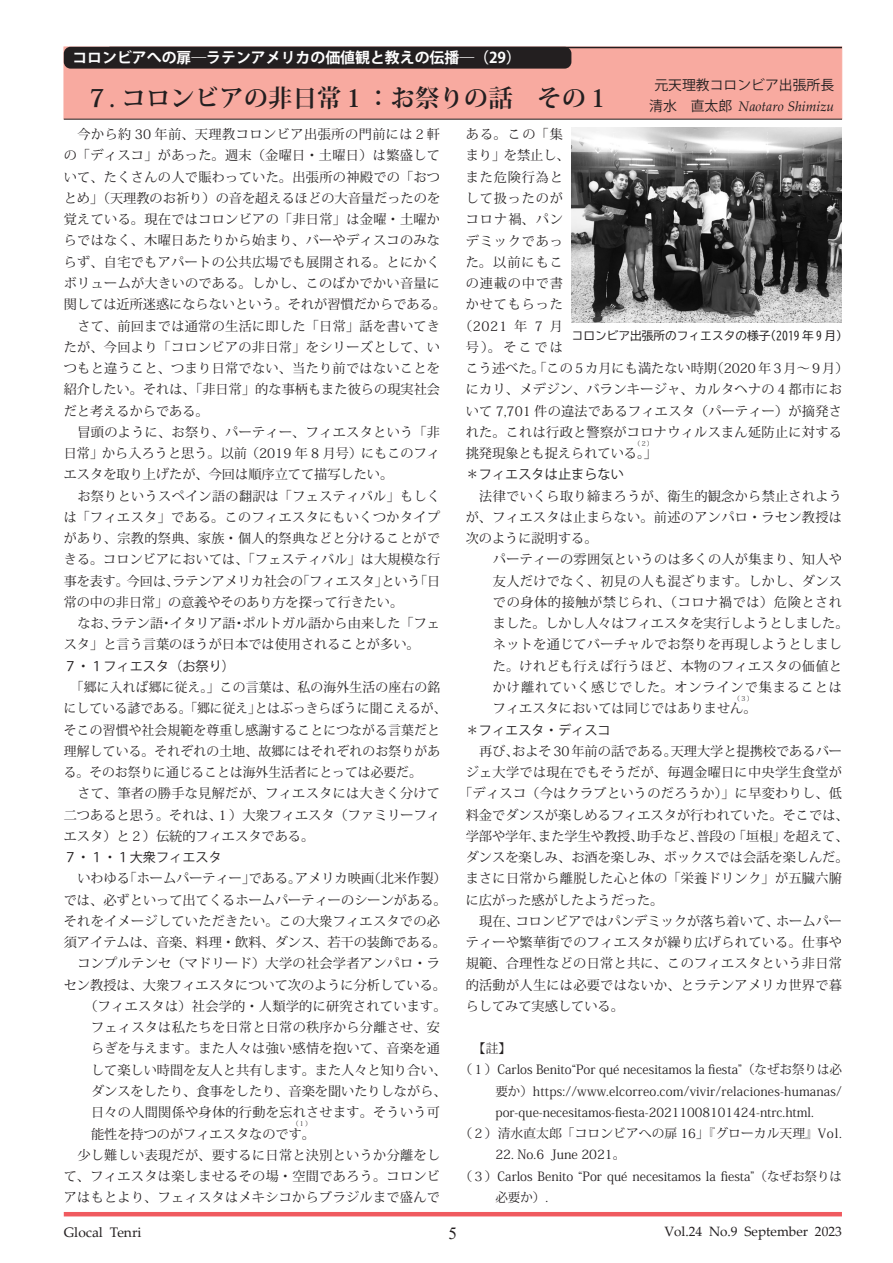
<style>
.page{position:relative;width:893px;height:1263px;background:#fff}
.page>*{position:absolute;margin:0;border:0;box-sizing:border-box;transform-origin:0 0}
.t1{font:700 24.45px "Koz Min Pr 6 N";color:#231f20}
.t2{font:16.95px "Times New Roman";color:#231f20}
.t3{font:700 14.85px "Koz Go Pr 6 N";color:#fff}
.t4{font:italic 13.8px "Palatino Linotype";color:#231f20}
.t5{font:13.8px "Koz Go Pr 6 N";color:#231f20}
.t6{font:13.8px "Palatino Linotype";color:#231f20}
.t7{font:13.5px "Palatino Linotype";color:#231f20}
.t8{font:13.2px/21.3px "Koz Min Pr 6 N";letter-spacing:.02em;color:#231f20;text-align:justify}
.t9{font:13.2px "Koz Min Pr 6 N";color:#231f20}
.t10{font:13.2px "Koz Go Pr 6 N";color:#231f20}
.t11{font:13.2px "Koz Min Pr 6 N";letter-spacing:.065em;color:#231f20}
.t12{font:12.75px "Koz Min Pr 6 N";color:#231f20}
.t13{font:11.7px "BIZ UD Gothic";color:#231f20}
.t14{font:6.6px "Koz Min Pr 6 N";color:#231f20}
.s1{font-family:"Koz Go Pr 6 N";font-style:normal}
</style>
<div class="page">
<hr style="left:64px;top:1212px;width:778px;height:4px;background:#f05a5f">
<div style="left:64px;top:47px;width:778px;height:72px;background:#f8aaa0;border:1px solid #f8aaa0"></div>
<hr style="left:64px;top:119px;width:778px;height:1px;background:#231f20">
<hr style="left:109px;top:47px;width:733px;height:1px;background:#231f20">
<div style="left:64px;top:47px;width:507px;height:22px;background:#231f20;border-radius:7px"></div>
<img style="left:572px;top:128px;width:270px;height:195px">
<p class="t3" style="left:72px;top:49px;width:450px">コロンビアへの扉―ラテンアメリカの価値観と教えの伝播―（29）</p>
<h1 class="t1" style="left:85px;top:84px;width:527px">７. コロンビアの非日常１：お祭りの話　その１</h1>
<p class="t5" style="left:654px;top:77px;width:181px">元天理教コロンビア出張所長</p>
<p class="t4" style="left:649px;top:96px;width:186px"><span class="s1">清水　直太郎</span> Naotaro Shimizu</p>
<p class="t8" style="left:77px;top:124px;width:364px">今から約 30 年前、天理教コロンビア出張所の門前には２軒</p>
<p class="t8" style="left:64px;top:145px;width:378px">の「ディスコ」があった。週末（金曜日・土曜日）は繁盛して</p>
<p class="t8" style="left:64px;top:166px;width:378px">いて、たくさんの人で賑わっていた。出張所の神殿での「おつ</p>
<p class="t9" style="left:64px;top:191px;width:378px">とめ」（天理教のお祈り）の音を超えるほどの大音量だったのを</p>
<p class="t8" style="left:64px;top:209px;width:378px">覚えている。現在ではコロンビアの「非日常」は金曜・土曜か</p>
<p class="t8" style="left:64px;top:230px;width:378px">らではなく、木曜日あたりから始まり、バーやディスコのみな</p>
<p class="t8" style="left:64px;top:252px;width:378px">らず、自宅でもアパートの公共広場でも展開される。とにかく</p>
<p class="t8" style="left:64px;top:273px;width:378px">ボリュームが大きいのである。しかし、このばかでかい音量に</p>
<p class="t9" style="left:64px;top:297px;width:384px">関しては近所迷惑にならないという。それが習慣だからである。</p>
<p class="t8" style="left:77px;top:315px;width:364px">さて、前回までは通常の生活に即した「日常」話を書いてき</p>
<p class="t8" style="left:64px;top:337px;width:378px">たが、今回より「コロンビアの非日常」をシリーズとして、い</p>
<p class="t8" style="left:64px;top:358px;width:378px">つもと違うこと、つまり日常でない、当たり前ではないことを</p>
<p class="t9" style="left:64px;top:382px;width:378px">紹介したい。それは、「非日常」的な事柄もまた彼らの現実社会</p>
<p class="t9" style="left:64px;top:403px;width:146px">だと考えるからである。</p>
<p class="t8" style="left:77px;top:422px;width:364px">冒頭のように、お祭り、パーティー、フィエスタという「非</p>
<p class="t9" style="left:64px;top:446px;width:378px">日常」から入ろうと思う。以前（2019 年 8 月号）にもこのフィ</p>
<p class="t9" style="left:64px;top:467px;width:331px">エスタを取り上げたが、今回は順序立てて描写したい。</p>
<p class="t8" style="left:77px;top:485px;width:364px">お祭りというスペイン語の翻訳は「フェスティバル」もしく</p>
<p class="t8" style="left:64px;top:507px;width:378px">は「フィエスタ」である。このフィエスタにもいくつかタイプ</p>
<p class="t8" style="left:64px;top:528px;width:378px">があり、宗教的祭典、家族・個人的祭典などと分けることがで</p>
<p class="t8" style="left:64px;top:549px;width:378px">きる。コロンビアにおいては、「フェスティバル」は大規模な行</p>
<p class="t9" style="left:64px;top:573px;width:378px">事を表す。今回は、ラテンアメリカ社会の「フィエスタ」という「日</p>
<p class="t9" style="left:64px;top:595px;width:341px">常の中の非日常」の意義やそのあり方を探って行きたい。</p>
<p class="t9" style="left:77px;top:616px;width:364px">なお、ラテン語・イタリア語・ポルトガル語から由来した「フェ</p>
<p class="t9" style="left:64px;top:637px;width:357px">スタ」と言う言葉のほうが日本では使用されることが多い。</p>
<p class="t10" style="left:64px;top:658px;width:173px">７・１フィエスタ（お祭り）</p>
<p class="t8" style="left:64px;top:677px;width:384px;text-align:left;text-indent:7px">「郷に入れば郷に従え。」この言葉は、私の海外生活の座右の銘にしている諺である。「郷に従え」とはぶっきらぼうに聞こえるが、そこの習慣や社会規範を尊重し感謝することにつながる言葉だと理解している。それぞれの土地、故郷にはそれぞれのお祭りがある。そのお祭りに通じることは海外生活者にとっては必要だ。</p>
<p class="t8" style="left:64px;top:783px;width:378px;text-indent:14px">さて、筆者の勝手な見解だが、フィエスタには大きく分けて二つあると思う。それは、１）大衆フィエスタ（ファミリーフィエスタ）と２）伝統的フィエスタである。</p>
<p class="t10" style="left:64px;top:850px;width:160px">７・１・１大衆フィエスタ</p>
<p class="t9" style="left:77px;top:871px;width:371px">いわゆる「ホームパーティー」である。アメリカ映画（北米作製）</p>
<p class="t9" style="left:64px;top:892px;width:384px">では、必ずといって出てくるホームパーティーのシーンがある。</p>
<p class="t8" style="left:64px;top:911px;width:378px">それをイメージしていただきたい。この大衆フィエスタでの必</p>
<p class="t9" style="left:64px;top:935px;width:384px">須アイテムは、音楽、料理・飲料、ダンス、若干の装飾である。</p>
<p class="t8" style="left:77px;top:953px;width:364px">コンプルテンセ（マドリード）大学の社会学者アンパロ・ラ</p>
<p class="t9" style="left:64px;top:977px;width:384px">セン教授は、大衆フィエスタについて次のように分析している。</p>
<p class="t8" style="left:84px;top:996px;width:364px">（フィエスタは）社会学的・人類学的に研究されています。</p>
<p class="t8" style="left:91px;top:1017px;width:351px">フェィスタは私たちを日常と日常の秩序から分離させ、安</p>
<p class="t8" style="left:91px;top:1038px;width:351px">らぎを与えます。また人々は強い感情を抱いて、音楽を通</p>
<p class="t9" style="left:91px;top:1062px;width:357px">して楽しい時間を友人と共有します。また人々と知り合い、</p>
<p class="t9" style="left:91px;top:1084px;width:357px">ダンスをしたり、食事をしたり、音楽を聞いたりしながら、</p>
<p class="t8" style="left:91px;top:1102px;width:351px">日々の人間関係や身体的行動を忘れさせます。そういう可</p>
<p class="t9" style="left:91px;top:1126px;width:226px">能性を持つのがフィエスタなのです。</p>
<p class="t14" style="left:292px;top:1120px;width:21px">（１）</p>
<p class="t8" style="left:64px;top:1144px;width:378px;text-indent:14px">少し難しい表現だが、要するに日常と決別というか分離をして、フィエスタは楽しませるその場・空間であろう。コロンビアはもとより、フェィスタはメキシコからブラジルまで盛んで</p>
<p class="t8" style="left:466px;top:124px;width:99px">ある。この「集</p>
<p class="t8" style="left:466px;top:145px;width:106px">まり」を禁止し、</p>
<p class="t11" style="left:466px;top:169px;width:99px">また危険行為と</p>
<p class="t11" style="left:466px;top:191px;width:99px">して扱ったのが</p>
<p class="t8" style="left:466px;top:209px;width:99px">コロナ禍、パン</p>
<p class="t11" style="left:466px;top:233px;width:99px">デミックであっ</p>
<p class="t8" style="left:466px;top:252px;width:99px">た。以前にもこ</p>
<p class="t11" style="left:466px;top:276px;width:99px">の連載の中で書</p>
<p class="t11" style="left:466px;top:297px;width:99px">かせてもらった</p>
<p class="t8" style="left:459px;top:315px;width:106px">（2021 年 7 月</p>
<p class="t8" style="left:466px;top:337px;width:99px">号）。そこでは</p>
<p class="t9" style="left:466px;top:361px;width:384px">こう述べた。「この 5 カ月にも満たない時期（2020 年 3 月〜 9 月）</p>
<p class="t8" style="left:466px;top:379px;width:378px">にカリ、メデジン、バランキージャ、カルタヘナの４都市にお</p>
<p class="t8" style="left:466px;top:400px;width:378px">いて 7,701 件の違法であるフィエスタ（パーティー）が摘発さ</p>
<p class="t8" style="left:466px;top:422px;width:378px">れた。これは行政と警察がコロナウィルスまん延防止に対する</p>
<p class="t9" style="left:466px;top:446px;width:193px">挑発現象とも捉えられている。」</p>
<p class="t13" style="left:572px;top:330px;width:278px">コロンビア出張所のフィエスタの様子（2019 年 9 月）</p>
<p class="t14" style="left:634px;top:440px;width:21px">（２）</p>
<p class="t10" style="left:466px;top:467px;width:160px">＊フィエスタは止まらない</p>
<p class="t8" style="left:466px;top:485px;width:378px;text-indent:14px">法律でいくら取り締まろうが、衛生的観念から禁止されようが、フィエスタは止まらない。前述のアンパロ・ラセン教授は次のように説明する。</p>
<p class="t8" style="left:493px;top:549px;width:357px;text-align:left">パーティーの雰囲気というのは多くの人が集まり、知人や友人だけでなく、初見の人も混ざります。しかし、ダンスでの身体的接触が禁じられ、（コロナ禍では）危険とされました。しかし人々はフィエスタを実行しようとしました。ネットを通じてバーチャルでお祭りを再現しようとしました。けれども行えば行うほど、本物のフィエスタの価値とかけ離れていく感じでした。オンラインで集まることはフィエスタにおいては同じではありません。</p>
<p class="t14" style="left:733px;top:695px;width:21px">（３）</p>
<p class="t10" style="left:466px;top:722px;width:146px">＊フィエスタ・ディスコ</p>
<p class="t9" style="left:479px;top:743px;width:364px">再び、およそ30年前の話である。天理大学と提携校であるバー</p>
<p class="t8" style="left:466px;top:762px;width:378px">ジェ大学では現在でもそうだが、毎週金曜日に中央学生食堂が</p>
<p class="t8" style="left:459px;top:783px;width:384px">「ディスコ（今はクラブというのだろうか）」に早変わりし、低</p>
<p class="t9" style="left:466px;top:807px;width:384px">料金でダンスが楽しめるフィエスタが行われていた。そこでは、</p>
<p class="t9" style="left:466px;top:828px;width:384px">学部や学年、また学生や教授、助手など、普段の「垣根」を超えて、</p>
<p class="t9" style="left:466px;top:850px;width:384px">ダンスを楽しみ、お酒を楽しみ、ボックスでは会話を楽しんだ。</p>
<p class="t8" style="left:466px;top:868px;width:378px">まさに日常から離脱した心と体の「栄養ドリンク」が五臓六腑</p>
<p class="t9" style="left:466px;top:892px;width:199px">に広がった感がしたようだった。</p>
<p class="t9" style="left:479px;top:914px;width:364px">現在、コロンビアではパンデミックが落ち着いて、ホームパー</p>
<p class="t8" style="left:466px;top:932px;width:378px">ティーや繁華街でのフィエスタが繰り広げられている。仕事や</p>
<p class="t8" style="left:466px;top:953px;width:378px">規範、合理性などの日常と共に、このフィエスタという非日常</p>
<p class="t8" style="left:466px;top:974px;width:378px">的活動が人生には必要ではないか、とラテンアメリカ世界で暮</p>
<p class="t9" style="left:466px;top:999px;width:160px">らしてみて実感している。</p>
<p class="t12" style="left:473px;top:1041px;width:40px">【註】</p>
<p class="t12" style="left:459px;top:1062px;width:384px">（１）Carlos Benito“Por qué necesitamos la fiesta”（なぜお祭りは必</p>
<p class="t12" style="left:495px;top:1084px;width:348px">要か）https://www.elcorreo.com/vivir/relaciones-humanas/</p>
<p class="t12" style="left:495px;top:1105px;width:320px">por-que-necesitamos-fiesta-20211008101424-ntrc.html.</p>
<p class="t12" style="left:459px;top:1126px;width:384px">（２）清水直太郎「コロンビアへの扉 16」『グローカル天理』Vol.</p>
<p class="t12" style="left:495px;top:1147px;width:132px">22. No.6 June 2021。</p>
<p class="t12" style="left:459px;top:1169px;width:384px">（３）Carlos Benito “Por qué necesitamos la fiesta”（なぜお祭りは</p>
<p class="t12" style="left:495px;top:1190px;width:54px">必要か）.</p>
<p class="t6" style="left:64px;top:1222px;width:79px">Glocal Tenri</p>
<p class="t2" style="left:449px;top:1221px;width:10px">5</p>
<p class="t7" style="left:664px;top:1222px;width:179px">Vol.24 No.9 September 2023</p>
</div>
